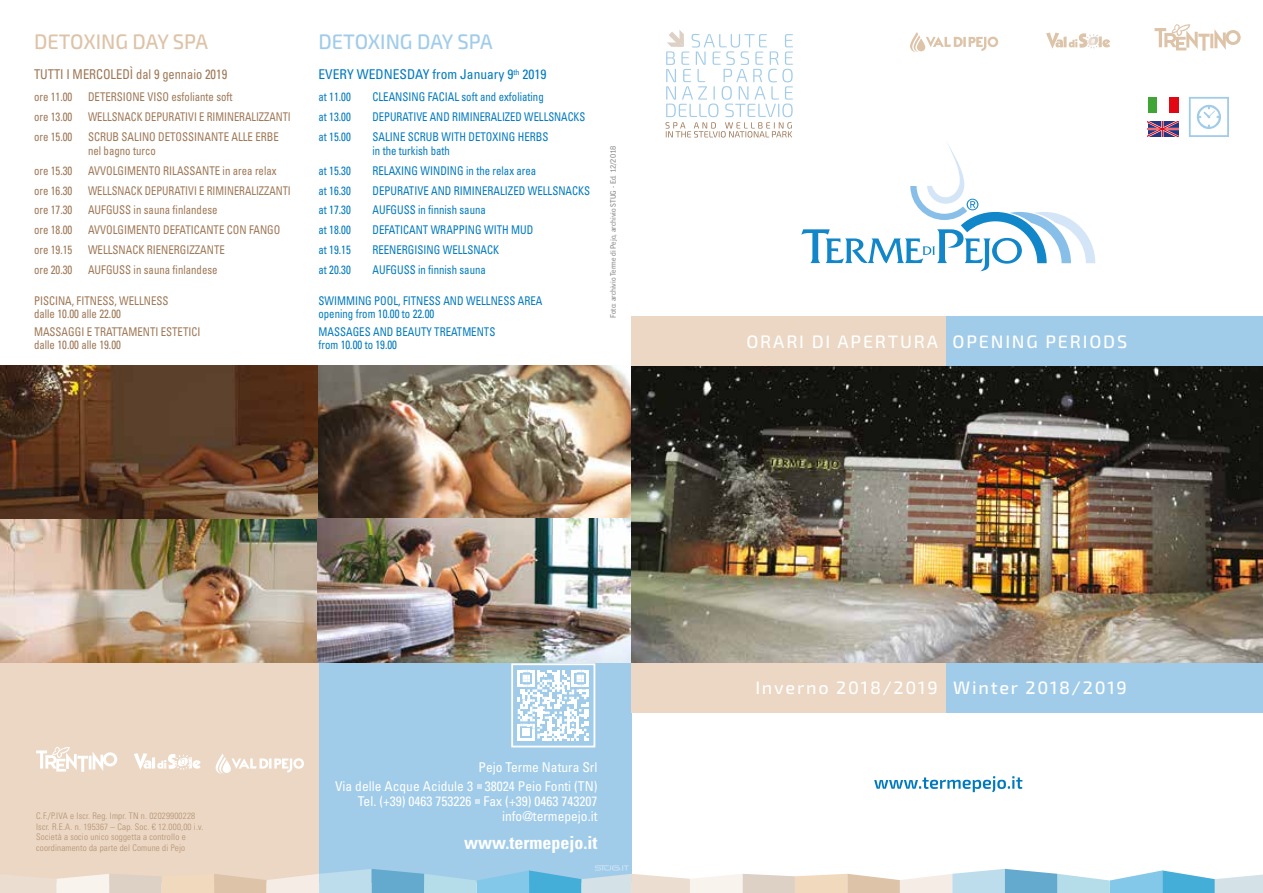
<style>
.page{position:relative;width:1263px;height:893px;background:#fff}
.page>*{position:absolute;margin:0;border:0;box-sizing:border-box;transform-origin:0 0}
.t1{font:500 21px "Exo 2";color:#a1cce9;scale:.96 1}
.t2{font:500 21px "Exo 2";color:#ddc3a8;scale:.96 1}
.t3{font:500 18px "Exo 2";letter-spacing:.1em;color:#fff}
.t4{font:700 condensed 18px "Univers";color:#fff}
.t5{font:condensed 13.5px/19.2px "Univers";color:#fff;text-align:right}
.t6{font:condensed 13.5px "Univers";color:#007abf}
.t7{font:condensed 13.5px "Univers";color:#9e7755;scale:.92 1}
.t8{font:condensed 12px/13.5px "Univers";color:#007abf;scale:.9 1}
.t9{font:condensed 12px/13.5px "Univers";color:#9e7755;scale:.9 1}
.t10{font:condensed 12px "Univers";color:#9e7755;scale:.87 1}
.t11{font:condensed 12px "Univers";color:#007abf;scale:.88 1}
.t12{font:300 condensed 9px/10.5px "Univers";letter-spacing:.02em;color:#b19073}
.t13{font:7.5px "Good OT";color:#878787}
</style>
<div class="page">
<img style="left:0;top:366px;width:631px;height:297px">
<img style="left:0;top:519px;width:318px;height:144px">
<div style="left:0;top:663px;width:319px;height:219px;background:#ebd7c3"></div>
<div style="left:319px;top:663px;width:312px;height:219px;background:#a1cce9"></div>
<svg style="left:665px;top:30px;width:128px;height:108px"></svg>
<svg style="left:801px;top:143px;width:294px;height:128px"></svg>
<svg style="left:874px;top:776px;width:148px;height:16px"></svg>
<svg style="left:1046px;top:33px;width:64px;height:16px"></svg>
<svg style="left:926px;top:37px;width:72px;height:14px"></svg>
<div style="left:917px;top:39px;width:8px;height:12px;background:#ddc3a8;border-radius:4px"></div>
<svg style="left:910px;top:32px;width:10px;height:20px"></svg>
<svg style="left:1154px;top:24px;width:87px;height:27px"></svg>
<svg style="left:216px;top:754px;width:88px;height:20px"></svg>
<svg style="left:36px;top:747px;width:81px;height:25px"></svg>
<svg style="left:134px;top:753px;width:67px;height:17px"></svg>
<svg style="left:477px;top:784px;width:5px;height:4px"></svg>
<svg style="left:476px;top:799px;width:4px;height:5px"></svg>
<img style="left:631px;top:366px;width:632px;height:297px">
<svg style="left:0;top:865px;width:1263px;height:28px"></svg>
<div style="left:631px;top:316px;width:321px;height:50px;background:#ebd7c3"></div>
<div style="left:946px;top:316px;width:317px;height:50px;background:#a1cce9"></div>
<div style="left:631px;top:663px;width:321px;height:50px;background:#ebd7c3"></div>
<div style="left:946px;top:663px;width:317px;height:50px;background:#a1cce9"></div>
<svg style="left:1148px;top:121px;width:30px;height:16px"></svg>
<hr style="left:1148px;top:128px;width:30px;height:2px;background:#e30613">
<div style="left:1148px;top:97px;width:10px;height:16px;background:#3fa535"></div>
<div style="left:1157px;top:97px;width:12px;height:16px;background:#fff"></div>
<div style="left:1169px;top:97px;width:9px;height:16px;background:#e30613"></div>
<div style="left:511px;top:663px;width:84px;height:84px;border:2px solid #fff"></div>
<svg style="left:518px;top:670px;width:71px;height:71px"></svg>
<svg style="left:1189px;top:97px;width:40px;height:40px"></svg>
<h1 class="t2" style="left:34px;top:29px;width:183px">DETOXING DAY SPA</h1>
<p class="t7" style="left:34px;top:66px;width:211px">TUTTI I MERCOLEDÌ dal 9 gennaio 2019</p>
<p class="t9" style="left:34px;top:90px;width:44px">ore 11.00</p>
<p class="t9" style="left:88px;top:90px;width:162px">DETERSIONE VISO esfoliante soft</p>
<p class="t9" style="left:34px;top:110px;width:44px">ore 13.00</p>
<p class="t10" style="left:88px;top:109px;width:235px">WELLSNACK DEPURATIVI E RIMINERALIZZANTI</p>
<p class="t9" style="left:34px;top:130px;width:44px">ore 15.00</p>
<p class="t9" style="left:88px;top:130px;width:214px">SCRUB SALINO DETOSSINANTE ALLE ERBE nel bagno turco</p>
<p class="t9" style="left:34px;top:163px;width:44px">ore 15.30</p>
<p class="t9" style="left:88px;top:163px;width:211px">AVVOLGIMENTO RILASSANTE in area relax</p>
<p class="t9" style="left:34px;top:183px;width:44px">ore 16.30</p>
<p class="t10" style="left:88px;top:183px;width:235px">WELLSNACK DEPURATIVI E RIMINERALIZZANTI</p>
<p class="t9" style="left:34px;top:203px;width:44px">ore 17.30</p>
<p class="t9" style="left:88px;top:203px;width:145px">AUFGUSS in sauna finlandese</p>
<p class="t9" style="left:34px;top:223px;width:44px">ore 18.00</p>
<p class="t9" style="left:88px;top:223px;width:215px">AVVOLGIMENTO DEFATICANTE CON FANGO</p>
<p class="t9" style="left:34px;top:243px;width:44px">ore 19.15</p>
<p class="t9" style="left:88px;top:243px;width:154px">WELLSNACK RIENERGIZZANTE</p>
<p class="t9" style="left:34px;top:263px;width:44px">ore 20.30</p>
<p class="t9" style="left:88px;top:263px;width:145px">AUFGUSS in sauna finlandese</p>
<p class="t9" style="left:34px;top:293px;width:151px">PISCINA, FITNESS, WELLNESS dalle 10.00 alle 22.00</p>
<p class="t9" style="left:34px;top:325px;width:186px">MASSAGGI E TRATTAMENTI ESTETICI dalle 10.00 alle 19.00</p>
<h1 class="t1" style="left:318px;top:29px;width:183px">DETOXING DAY SPA</h1>
<p class="t6" style="left:318px;top:66px;width:230px">EVERY WEDNESDAY from January 9<sup>th</sup> 2019</p>
<p class="t8" style="left:318px;top:90px;width:37px">at 11.00</p>
<p class="t8" style="left:372px;top:90px;width:192px">CLEANSING FACIAL soft and exfoliating</p>
<p class="t8" style="left:318px;top:110px;width:37px">at 13.00</p>
<p class="t11" style="left:372px;top:109px;width:243px">DEPURATIVE AND RIMINERALIZED WELLSNACKS</p>
<p class="t8" style="left:318px;top:130px;width:37px">at 15.00</p>
<p class="t8" style="left:372px;top:130px;width:197px">SALINE SCRUB WITH DETOXING HERBS in the turkish bath</p>
<p class="t8" style="left:318px;top:163px;width:37px">at 15.30</p>
<p class="t8" style="left:372px;top:163px;width:183px">RELAXING WINDING in the relax area</p>
<p class="t8" style="left:318px;top:183px;width:37px">at 16.30</p>
<p class="t8" style="left:372px;top:183px;width:243px">DEPURATIVE AND RIMINERALIZED WELLSNACKS</p>
<p class="t8" style="left:318px;top:203px;width:37px">at 17.30</p>
<p class="t8" style="left:372px;top:203px;width:127px">AUFGUSS in finnish sauna</p>
<p class="t8" style="left:318px;top:223px;width:37px">at 18.00</p>
<p class="t8" style="left:372px;top:223px;width:180px">DEFATICANT WRAPPING WITH MUD</p>
<p class="t8" style="left:318px;top:243px;width:37px">at 19.15</p>
<p class="t8" style="left:372px;top:243px;width:142px">REENERGISING WELLSNACK</p>
<p class="t8" style="left:318px;top:263px;width:37px">at 20.30</p>
<p class="t8" style="left:372px;top:263px;width:127px">AUFGUSS in finnish sauna</p>
<p class="t8" style="left:318px;top:293px;width:250px">SWIMMING POOL, FITNESS AND WELLNESS AREA opening from 10.00 to 22.00</p>
<p class="t8" style="left:318px;top:325px;width:198px">MASSAGES AND BEAUTY TREATMENTS from 10.00 to 19.00</p>
<h2 class="t3" style="left:746px;top:331px;width:382px">ORARI DI APERTURA OPENING PERIODS</h2>
<p class="t13" style="left:609px;top:318px;width:174px;rotate:-90deg">Foto: archivio Terme di Pejo, archivio STUG - Ed. 12/2018</p>
<p class="t12" style="left:36px;top:811px;width:169px">C.F./P.IVA e Iscr. Reg. Impr. TN n. 02029900228<br>Iscr. R.E.A. n. 195367 – Cap. Soc. € 12.000,00 i.v.<br>Società a socio unico soggetta a controllo e coordinamento da parte del Comune di Pejo</p>
<p class="t5" style="left:335px;top:757px;width:264px">Pejo Terme Natura Srl<br>Via delle Acque Acidule 3 38024 Peio Fonti (TN)</p>
<p class="t5" style="left:358px;top:794px;width:241px;line-height:15px">Tel. (+39) 0463 753226 Fax (+39) 0463 743207 info@termepejo.it</p>
<h2 class="t4" style="left:464px;top:831px;width:135px">www.termepejo.it</h2>
<h2 class="t3" style="left:755px;top:678px;width:373px">Inverno 2018/2019 Winter 2018/2019</h2>
</div>
